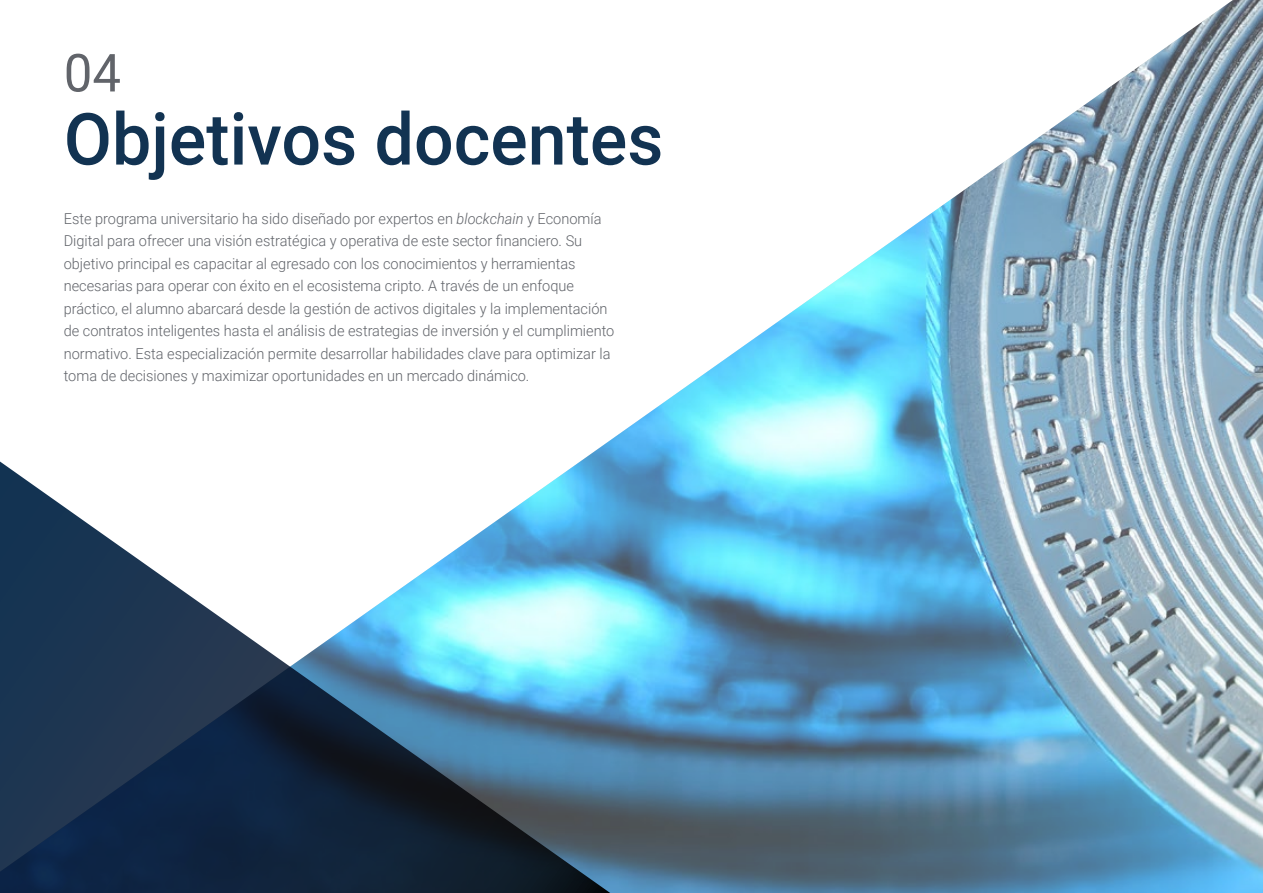
<style>
.page{position:relative;width:1263px;height:893px;background:#fff}
.page>*{position:absolute;margin:0;border:0;box-sizing:border-box;transform-origin:0 0}
.t1{font:500 72px "Roboto";color:#123352}
.t2{font:52.5px "Roboto";color:#61646a}
.t3{font:300 15px/22.5px "Roboto";color:#61646a}
.s1{font-style:italic}
</style>
<div class="page">
<img style="left:602px;top:0;width:661px;height:893px">
<svg style="left:0;top:446px;width:640px;height:447px"></svg>
<h2 class="t2" style="left:64px;top:36px;width:59px">04</h2>
<h1 class="t1" style="left:64px;top:89px;width:601px">Objetivos docentes</h1>
<p class="t3" style="left:64px;top:207px;width:552px">Este programa universitario ha sido diseñado por expertos en <span class="s1">blockchain</span> y Economía Digital para ofrecer una visión estratégica y operativa de este sector financiero. Su objetivo principal es capacitar al egresado con los conocimientos y herramientas necesarias para operar con éxito en el ecosistema cripto. A través de un enfoque práctico, el alumno abarcará desde la gestión de activos digitales y la implementación de contratos inteligentes hasta el análisis de estrategias de inversión y el cumplimiento normativo. Esta especialización permite desarrollar habilidades clave para optimizar la toma de decisiones y maximizar oportunidades en un mercado dinámico.</p>
</div>
